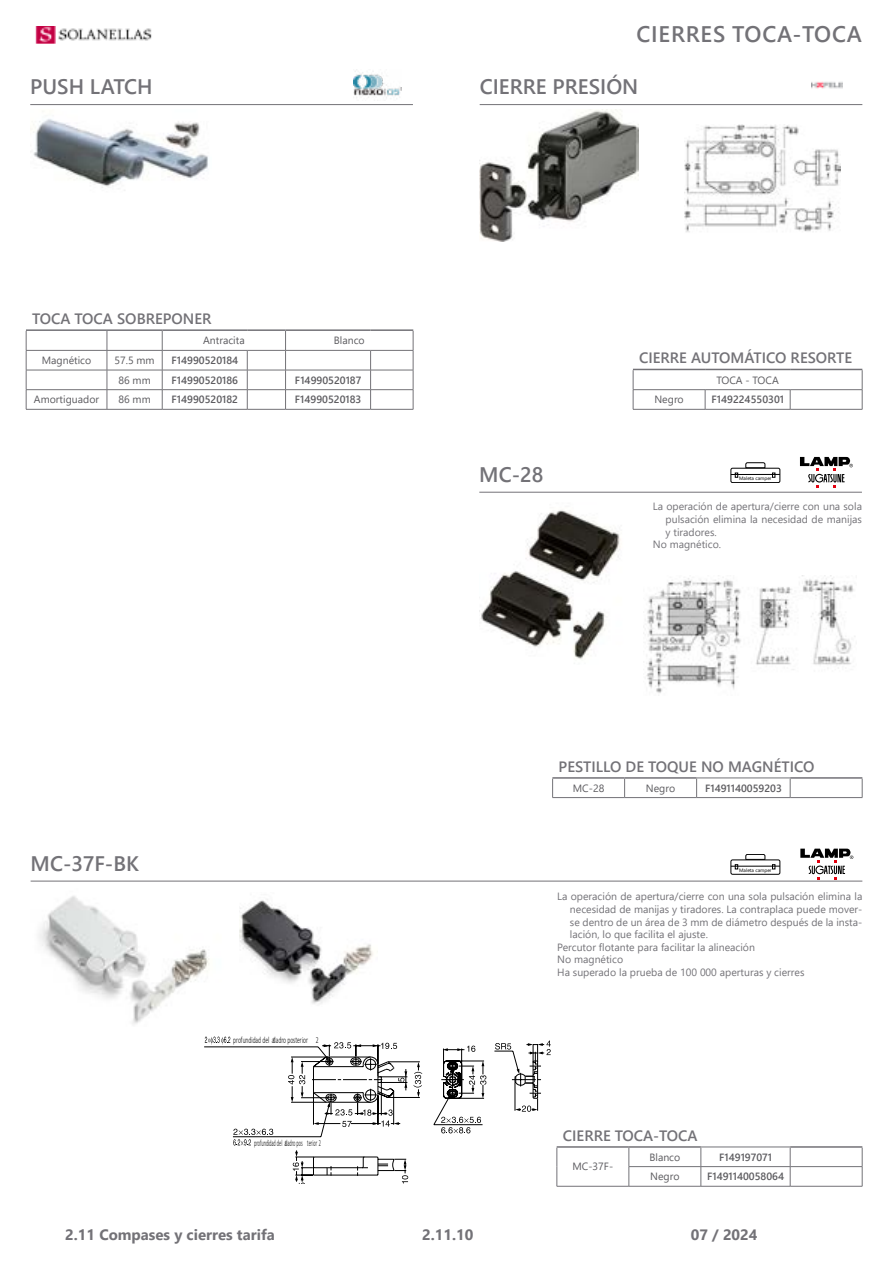
<style>
.page{position:relative;width:893px;height:1263px;background:#fff}
.page>*{position:absolute;margin:0;border:0;box-sizing:border-box;transform-origin:0 0}
.t1{font:600 22.5px "Segoe UI";letter-spacing:.035em;color:#737277}
.t2{font:600 21px "Segoe UI";color:#737277}
.t3{font:600 15px "Segoe UI";color:#737277}
.t4{font:700 15px "Segoe UI";color:#737277}
.t5{font:10.5px "Segoe UI";color:#737277}
.t6{font:600 10.5px "Segoe UI";color:#5c5b5f}
.t7{font:10.5px "Segoe UI";color:#5c5b5f}
.t8{font:300 9.15px "Calibri";color:#000;scale:.61 1}
.t9{font:300 9.15px "Calibri";color:#000;scale:.48 1}
.t10{font:4.95px "Segoe UI";color:#000}
</style>
<div class="page">
<img style="left:35px;top:26px;width:117px;height:17px">
<hr style="left:480px;top:104px;width:382px;height:1px;background:#737277">
<img style="left:811px;top:81px;width:32px;height:8px">
<img style="left:480px;top:109px;width:159px;height:132px">
<img style="left:684px;top:124px;width:156px;height:108px">
<img style="left:39px;top:896px;width:171px;height:128px">
<hr style="left:31px;top:881px;width:831px;height:1px;background:#737277">
<svg style="left:800px;top:849px;width:53px;height:31px"></svg>
<svg style="left:204px;top:1036px;width:347px;height:148px"></svg>
<hr style="left:30px;top:104px;width:383px;height:1px;background:#737277">
<img style="left:353px;top:69px;width:49px;height:29px">
<img style="left:30px;top:119px;width:178px;height:72px">
<hr style="left:247px;top:350px;width:39px;height:1px;background:#737277">
<hr style="left:371px;top:350px;width:42px;height:1px;background:#737277">
<svg style="left:26px;top:331px;width:1px;height:78px"></svg>
<svg style="left:413px;top:331px;width:1px;height:78px"></svg>
<hr style="left:26px;top:409px;width:81px;height:1px;background:#737277">
<hr style="left:107px;top:409px;width:55px;height:1px;background:#737277">
<hr style="left:26px;top:329px;width:81px;height:2px;background:#737277">
<hr style="left:107px;top:329px;width:55px;height:2px;background:#737277">
<hr style="left:162px;top:329px;width:85px;height:2px;background:#737277">
<hr style="left:247px;top:329px;width:39px;height:2px;background:#737277">
<hr style="left:286px;top:329px;width:85px;height:2px;background:#737277">
<hr style="left:371px;top:329px;width:42px;height:2px;background:#737277">
<hr style="left:247px;top:409px;width:39px;height:1px;background:#737277">
<hr style="left:371px;top:409px;width:42px;height:1px;background:#737277">
<hr style="left:26px;top:350px;width:81px;height:1px;background:#737277">
<hr style="left:162px;top:350px;width:85px;height:1px;background:#737277">
<hr style="left:162px;top:409px;width:85px;height:1px;background:#737277">
<svg style="left:162px;top:331px;width:1px;height:78px"></svg>
<svg style="left:247px;top:351px;width:1px;height:58px"></svg>
<hr style="left:107px;top:350px;width:55px;height:1px;background:#737277">
<hr style="left:286px;top:350px;width:85px;height:1px;background:#737277">
<hr style="left:286px;top:409px;width:85px;height:1px;background:#737277">
<svg style="left:285px;top:331px;width:1px;height:78px"></svg>
<svg style="left:370px;top:351px;width:1px;height:58px"></svg>
<hr style="left:247px;top:370px;width:39px;height:1px;background:#737277">
<hr style="left:371px;top:370px;width:42px;height:1px;background:#737277">
<hr style="left:26px;top:370px;width:81px;height:1px;background:#737277">
<hr style="left:107px;top:370px;width:55px;height:1px;background:#737277">
<hr style="left:162px;top:370px;width:85px;height:1px;background:#737277">
<hr style="left:247px;top:389px;width:39px;height:1px;background:#737277">
<hr style="left:286px;top:370px;width:85px;height:1px;background:#737277">
<hr style="left:371px;top:389px;width:42px;height:1px;background:#737277">
<hr style="left:26px;top:389px;width:81px;height:1px;background:#737277">
<hr style="left:107px;top:389px;width:55px;height:1px;background:#737277">
<svg style="left:107px;top:331px;width:1px;height:78px"></svg>
<hr style="left:162px;top:389px;width:85px;height:1px;background:#737277">
<hr style="left:286px;top:389px;width:85px;height:1px;background:#737277">
<hr style="left:790px;top:389px;width:72px;height:1px;background:#737277">
<svg style="left:633px;top:370px;width:1px;height:39px"></svg>
<svg style="left:862px;top:370px;width:1px;height:39px"></svg>
<hr style="left:633px;top:409px;width:72px;height:1px;background:#737277">
<hr style="left:633px;top:369px;width:72px;height:1px;background:#737277">
<hr style="left:705px;top:369px;width:85px;height:1px;background:#737277">
<hr style="left:790px;top:369px;width:72px;height:1px;background:#737277">
<hr style="left:633px;top:389px;width:72px;height:1px;background:#737277">
<hr style="left:790px;top:409px;width:72px;height:1px;background:#737277">
<hr style="left:705px;top:389px;width:85px;height:1px;background:#737277">
<hr style="left:705px;top:409px;width:85px;height:1px;background:#737277">
<svg style="left:705px;top:390px;width:1px;height:19px"></svg>
<svg style="left:790px;top:390px;width:1px;height:19px"></svg>
<svg style="left:557px;top:1148px;width:1px;height:38px"></svg>
<hr style="left:629px;top:1166px;width:72px;height:1px;background:#737277">
<svg style="left:862px;top:1148px;width:1px;height:38px"></svg>
<hr style="left:557px;top:1186px;width:72px;height:1px;background:#737277">
<hr style="left:629px;top:1186px;width:72px;height:1px;background:#737277">
<svg style="left:629px;top:1148px;width:1px;height:38px"></svg>
<hr style="left:557px;top:1146px;width:72px;height:2px;background:#737277">
<hr style="left:629px;top:1146px;width:72px;height:2px;background:#737277">
<hr style="left:790px;top:1146px;width:72px;height:2px;background:#737277">
<hr style="left:701px;top:1147px;width:89px;height:1px;background:#737277">
<svg style="left:701px;top:1148px;width:1px;height:38px"></svg>
<svg style="left:790px;top:1148px;width:1px;height:38px"></svg>
<hr style="left:790px;top:1166px;width:72px;height:1px;background:#737277">
<hr style="left:701px;top:1186px;width:89px;height:1px;background:#737277">
<hr style="left:790px;top:1186px;width:72px;height:1px;background:#737277">
<hr style="left:701px;top:1166px;width:89px;height:1px;background:#737277">
<hr style="left:479px;top:492px;width:383px;height:1px;background:#737277">
<svg style="left:800px;top:457px;width:53px;height:31px"></svg>
<img style="left:479px;top:510px;width:141px;height:150px">
<img style="left:643px;top:577px;width:212px;height:116px">
<div style="left:731px;top:468px;width:49px;height:15px;border:1px solid #000;border-radius:2px"></div>
<hr style="left:731px;top:474px;width:49px;height:1px;background:#000">
<svg style="left:745px;top:462px;width:21px;height:6px"></svg>
<svg style="left:552px;top:779px;width:1px;height:18px"></svg>
<svg style="left:862px;top:779px;width:1px;height:18px"></svg>
<hr style="left:552px;top:797px;width:73px;height:1px;background:#737277">
<hr style="left:625px;top:797px;width:72px;height:1px;background:#737277">
<hr style="left:552px;top:777px;width:73px;height:2px;background:#737277">
<hr style="left:625px;top:777px;width:72px;height:2px;background:#737277">
<hr style="left:790px;top:777px;width:72px;height:2px;background:#737277">
<svg style="left:624px;top:779px;width:1px;height:18px"></svg>
<hr style="left:697px;top:778px;width:93px;height:1px;background:#737277">
<svg style="left:696px;top:779px;width:1px;height:18px"></svg>
<svg style="left:790px;top:779px;width:1px;height:18px"></svg>
<hr style="left:697px;top:797px;width:93px;height:1px;background:#737277">
<hr style="left:790px;top:797px;width:72px;height:1px;background:#737277">
<img style="left:240px;top:899px;width:133px;height:105px">
<div style="left:731px;top:859px;width:49px;height:15px;border:1px solid #000;border-radius:2px"></div>
<hr style="left:731px;top:866px;width:49px;height:1px;background:#000">
<svg style="left:735px;top:864px;width:3px;height:5px"></svg>
<svg style="left:772px;top:864px;width:3px;height:5px"></svg>
<svg style="left:745px;top:854px;width:21px;height:6px"></svg>
<h2 class="t2" style="left:30px;top:67px;width:124px">PUSH LATCH</h2>
<h3 class="t3" style="left:32px;top:305px;width:181px">TOCA TOCA SOBREPONER</h3>
<p class="t7" style="left:203px;top:331px;width:43px">Antracita</p>
<p class="t7" style="left:334px;top:331px;width:32px">Blanco</p>
<p class="t7" style="left:42px;top:350px;width:51px">Magnético</p>
<p class="t7" style="left:114px;top:350px;width:42px">57.5 mm</p>
<p class="t6" style="left:171px;top:350px;width:68px">F14990520184</p>
<p class="t7" style="left:118px;top:370px;width:34px">86 mm</p>
<p class="t6" style="left:171px;top:370px;width:68px">F14990520186</p>
<p class="t6" style="left:295px;top:370px;width:68px">F14990520187</p>
<p class="t7" style="left:34px;top:390px;width:67px">Amortiguador</p>
<p class="t7" style="left:118px;top:390px;width:34px">86 mm</p>
<p class="t6" style="left:172px;top:390px;width:68px">F14990520182</p>
<p class="t6" style="left:295px;top:390px;width:68px">F14990520183</p>
<h2 class="t2" style="left:31px;top:843px;width:110px">MC-37F-BK</h2>
<p class="t8" style="left:233px;top:1034px;width:142px">profundidad del aladt ro posterior 2</p>
<p class="t9" style="left:254px;top:1137px;width:141px">profundidad del aladt ro pos terior 2</p>
<h1 class="t1" style="left:636px;top:13px;width:227px">CIERRES TOCA-TOCA</h1>
<h2 class="t2" style="left:480px;top:67px;width:160px">CIERRE PRESIÓN</h2>
<h2 class="t2" style="left:479px;top:454px;width:66px">MC-28</h2>
<h3 class="t3" style="left:639px;top:344px;width:215px">CIERRE AUTOMÁTICO RESORTE</h3>
<p class="t7" style="left:716px;top:370px;width:64px">TOCA - TOCA</p>
<p class="t7" style="left:654px;top:390px;width:31px">Negro</p>
<p class="t6" style="left:711px;top:390px;width:74px">F149224550301</p>
<p class="t10" style="left:739px;top:473px;width:34px">Maleta camper</p>
<p class="t5" style="left:653px;top:497px;width:211px">La operación de apertura/cierre con una sola</p>
<p class="t5" style="left:666px;top:509px;width:198px">pulsación elimina la necesidad de manijas</p>
<p class="t5" style="left:666px;top:522px;width:53px">y tiradores.</p>
<p class="t5" style="left:653px;top:535px;width:70px">No magnético.</p>
<h3 class="t3" style="left:559px;top:752px;width:258px">PESTILLO DE TOQUE NO MAGNÉTICO</h3>
<p class="t7" style="left:573px;top:778px;width:33px">MC-28</p>
<p class="t7" style="left:646px;top:778px;width:31px">Negro</p>
<p class="t6" style="left:705px;top:778px;width:78px">F1491140059203</p>
<p class="t10" style="left:739px;top:865px;width:34px">Maleta camper</p>
<p class="t5" style="left:557px;top:887px;width:307px">La operación de apertura/cierre con una sola pulsación elimina la</p>
<p class="t5" style="left:570px;top:899px;width:294px">necesidad de manijas y tiradores. La contraplaca puede mover-</p>
<p class="t5" style="left:570px;top:912px;width:294px">se dentro de un área de 3 mm de diámetro después de la insta-</p>
<p class="t5" style="left:570px;top:924px;width:140px">lación, lo que facilita el ajuste.</p>
<p class="t5" style="left:557px;top:937px;width:199px">Percutor flotante para facilitar la alineación</p>
<p class="t5" style="left:557px;top:950px;width:67px">No magnético</p>
<p class="t5" style="left:557px;top:962px;width:249px">Ha superado la prueba de 100 000 aperturas y cierres</p>
<h3 class="t3" style="left:563px;top:1121px;width:136px">CIERRE TOCA-TOCA</h3>
<p class="t7" style="left:572px;top:1157px;width:42px">MC-37F-</p>
<p class="t7" style="left:649px;top:1147px;width:32px">Blanco</p>
<p class="t6" style="left:719px;top:1147px;width:54px">F149197071</p>
<p class="t7" style="left:650px;top:1166px;width:31px">Negro</p>
<p class="t6" style="left:707px;top:1166px;width:79px">F1491140058064</p>
<h3 class="t4" style="left:65px;top:1221px;width:211px">2.11 Compases y cierres tarifa</h3>
<h3 class="t4" style="left:422px;top:1221px;width:53px">2.11.10</h3>
<h3 class="t4" style="left:691px;top:1221px;width:68px">07 / 2024</h3>
</div>
